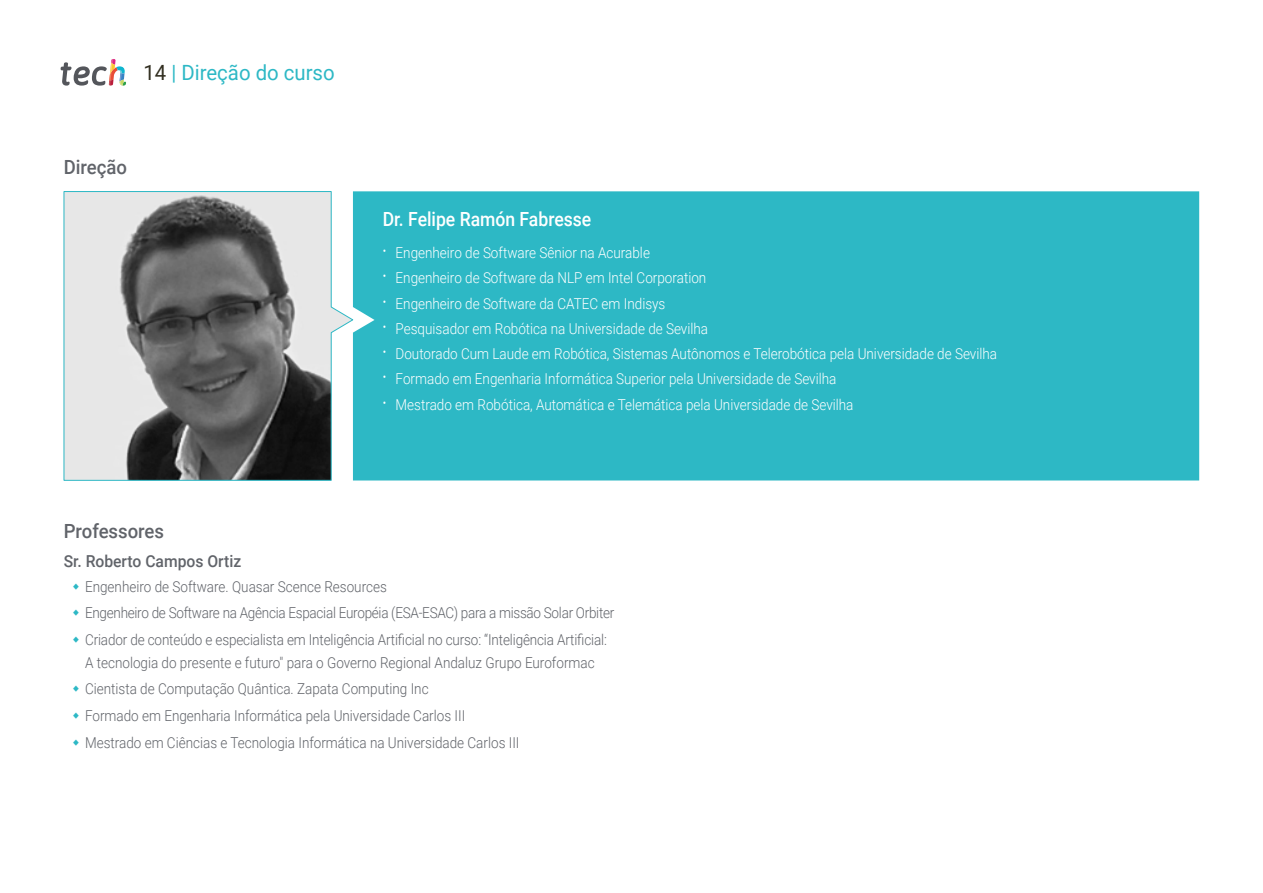
<style>
.page{position:relative;width:1263px;height:893px;background:#fff}
.page>*{position:absolute;margin:0;border:0;box-sizing:border-box;transform-origin:0 0}
.t1{font:21px "Roboto";color:#2db8c5}
.t2{font:500 19.5px "Roboto";color:#fff;scale:.9 1}
.t3{font:500 19.5px "Roboto";color:#61646a;scale:.95 1}
.t4{font:500 16.5px "Roboto";color:#61646a;scale:.95 1}
.t5{font:300 15px/26.7px "Roboto";color:#61646a;scale:.9 1}
.t6{font:300 15px "Roboto";color:#fff;scale:.9 1}
.s1{color:#312e20}
</style>
<div class="page">
<svg style="left:61px;top:59px;width:65px;height:27px"></svg>
<div style="left:354px;top:191px;width:845px;height:289px;background:#2db8c5"></div>
<svg style="left:63px;top:191px;width:291px;height:290px;background:#949696"></svg>
<h1 class="t1" style="left:144px;top:57px;width:193px"><span class="s1">14</span> | Direção do curso</h1>
<h2 class="t3" style="left:64px;top:154px;width:68px">Direção</h2>
<h2 class="t2" style="left:383px;top:205px;width:233px">Dr. Felipe Ramón Fabresse</h2>
<p class="t6" style="left:383px;top:242px;width:298px"><sup>•</sup> Engenheiro de Software Sênior na Acurable</p>
<p class="t6" style="left:383px;top:267px;width:361px"><sup>•</sup> Engenheiro de Software da NLP em Intel Corporation</p>
<p class="t6" style="left:383px;top:293px;width:315px"><sup>•</sup> Engenheiro de Software da CATEC em Indisys</p>
<p class="t6" style="left:383px;top:318px;width:363px"><sup>•</sup> Pesquisador em Robótica na Universidade de Sevilha</p>
<p class="t6" style="left:383px;top:343px;width:684px"><sup>•</sup> Doutorado Cum Laude em Robótica, Sistemas Autônomos e Telerobótica pela Universidade de Sevilha</p>
<p class="t6" style="left:383px;top:368px;width:506px"><sup>•</sup> Formado em Engenharia Informática Superior pela Universidade de Sevilha</p>
<p class="t6" style="left:383px;top:394px;width:524px"><sup>•</sup> Mestrado em Robótica, Automática e Telemática pela Universidade de Sevilha</p>
<h2 class="t3" style="left:64px;top:517px;width:107px">Professores</h2>
<p class="t4" style="left:64px;top:550px;width:188px">Sr. Roberto Campos Ortiz</p>
<p class="t5" style="left:85px;top:572px;width:590px">Engenheiro de Software. Quasar Scence Resources<br>Engenheiro de Software na Agência Espacial Européia (ESA-ESAC) para a missão Solar Orbiter<br>Criador de conteúdo e especialista em Inteligência Artificial no curso: “Inteligência Artificial:</p>
<p class="t5" style="left:85px;top:648px;width:568px">A tecnologia do presente e futuro" para o Governo Regional Andaluz Grupo Euroformac Cientista de Computação Quântica. Zapata Computing Inc<br>Formado em Engenharia Informática pela Universidade Carlos III<br>Mestrado em Ciências e Tecnologia Informática na Universidade Carlos III</p>
</div>
